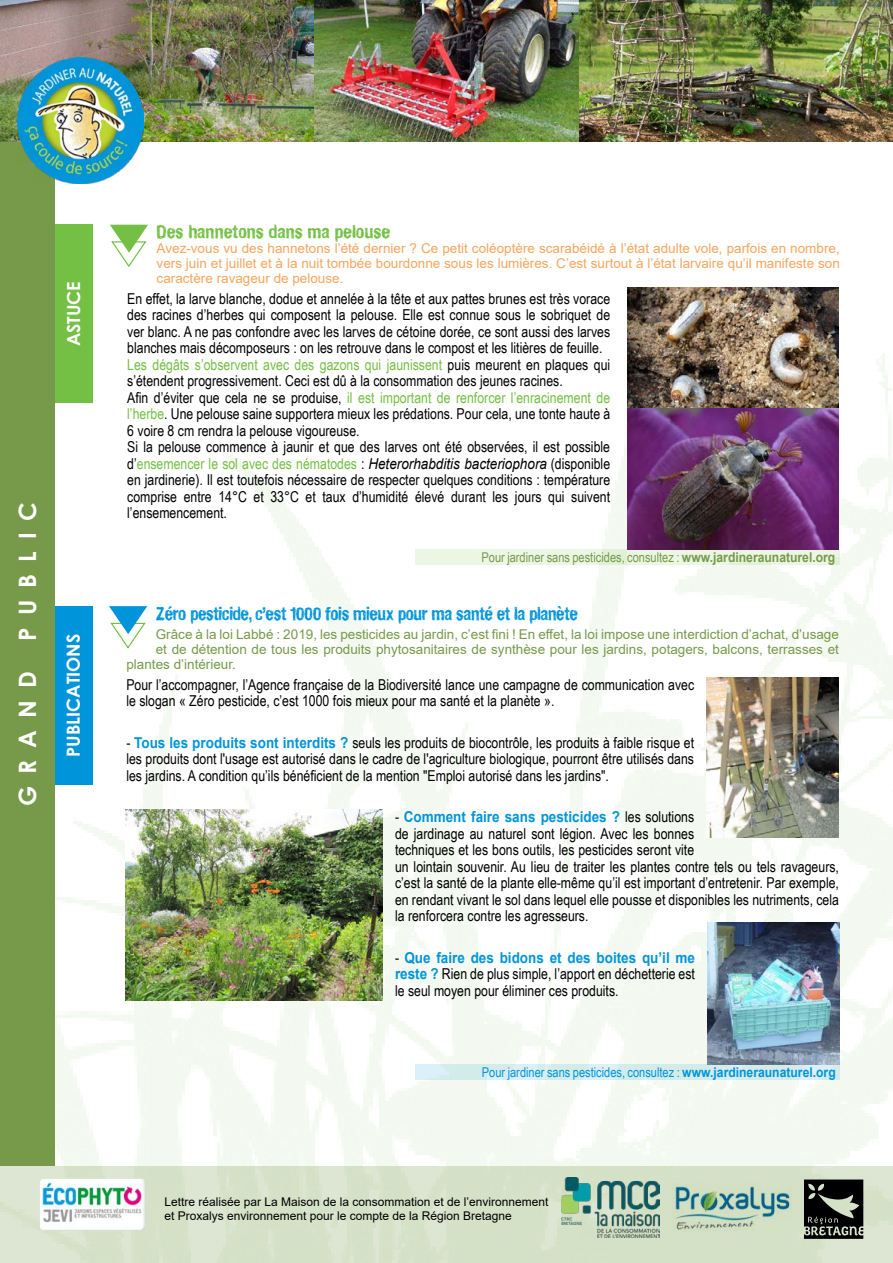
<style>
.page{position:relative;width:893px;height:1263px;background:#fff}
.page>*{position:absolute;margin:0;border:0;box-sizing:border-box;transform-origin:0 0}
.t1{font:700 24px "Century Gothic";color:#fff}
.t2{font:18px "Hand Vetica";letter-spacing:-.02em;color:#0095da;scale:.95 1}
.t3{font:18px "Hand Vetica";color:#73c044}
.t4{font:700 18px "Century Gothic";color:#fff}
.t5{font:15px/16.5px "Arial Narrow";color:#000}
.t6{font:700 15px "Arial";color:#0095da;scale:.9 1}
.t7{font:13.5px/15px "Arial";color:#f8a55d;text-align:justify}
.t8{font:13.5px "Arial";color:#769a49}
.t9{font:13.5px "Arial Narrow";color:#769a49}
.t10{font:13.5px "Arial Narrow";color:#0095da}
.t11{font:12px/13.5px "Arial";color:#000}
.s1{color:#73c044}
.s2{font-family:"Arial";font-style:italic}
.s3{font-family:"Arial";font-weight:700}
.s4{font-family:"Arial";font-weight:700;color:#0095da}
.s5{font-family:"Arial Narrow";font-weight:400;color:#000}
</style>
<div class="page">
<div style="left:54px;top:225px;width:38px;height:178px;background:#73c044"></div>
<img style="left:0;top:340px;width:893px;height:923px">
<div style="left:0;top:142px;width:54px;height:1024px;background:#769a49"></div>
<img style="left:0;top:0;width:313px;height:142px">
<img style="left:315px;top:0;width:578px;height:142px">
<img style="left:17px;top:57px;width:127px;height:127px">
<div style="left:0;top:1166px;width:893px;height:96px;background:#d4e2c7"></div>
<img style="left:675px;top:1183px;width:117px;height:47px">
<svg style="left:804px;top:1179px;width:59px;height:60px"></svg>
<img style="left:561px;top:1178px;width:99px;height:59px">
<img style="left:40px;top:1178px;width:105px;height:53px">
<svg style="left:109px;top:606px;width:38px;height:44px"></svg>
<svg style="left:110px;top:225px;width:38px;height:42px"></svg>
<img style="left:627px;top:287px;width:212px;height:262px">
<img style="left:708px;top:923px;width:132px;height:141px">
<img style="left:125px;top:809px;width:257px;height:191px">
<img style="left:707px;top:677px;width:132px;height:161px">
<p class="t4" style="left:60px;top:346px;width:67px;rotate:-90deg">astuce</p>
<h1 class="t1" style="left:9px;top:641px;width:137px;rotate:-90deg">PUBLIC</h1>
<h1 class="t1" style="left:9px;top:806px;width:136px;rotate:-90deg">GRAN D</h1>
<p class="t4" style="left:60px;top:757px;width:124px;rotate:-90deg">publications</p>
<p class="t3" style="left:157px;top:220px;width:235px">Des hannetons dans ma pelouse</p>
<p class="t7" style="left:157px;top:241px;width:685px">Avez-vous vu des hannetons l’été dernier ? Ce petit coléoptère scarabéidé à l’état adulte vole, parfois en nombre, vers juin et juillet et à la nuit tombée bourdonne sous les lumières. C’est surtout à l’état larvaire qu’il manifeste son caractère ravageur de pelouse.</p>
<p class="t5" style="left:127px;top:290px;width:484px">En effet, la larve blanche, dodue et annelée à la tête et aux pattes brunes est très vorace des racines d’herbes qui composent la pelouse. Elle est connue sous le sobriquet de ver blanc. A ne pas confondre avec les larves de cétoine dorée, ce sont aussi des larves blanches mais décomposeurs : on les retrouve dans le compost et les litières de feuille.<br><span class="s1">Les dégâts s’observent avec des gazons qui jaunissent</span> puis meurent en plaques qui s’étendent progressivement. Ceci est dû à la consommation des jeunes racines.<br>Afin d’éviter que cela ne se produise, <span class="s1">il est important de renforcer l’enracinement de l’herbe</span>. Une pelouse saine supportera mieux les prédations. Pour cela, une tonte haute à 6 voire 8 cm rendra la pelouse vigoureuse.<br>Si la pelouse commence à jaunir et que des larves ont été observées, il est possible d’<span class="s1">ensemencer le sol avec des nématodes</span> : <span class="s2">Heterorhabditis bacteriophora</span> (disponible en jardinerie). Il est toutefois nécessaire de respecter quelques conditions : température comprise entre 14°C et 33°C et taux d’humidité élevé durant les jours qui suivent l’ensemencement.</p>
<p class="t9" style="left:481px;top:547px;width:355px">Pour jardiner sans pesticides, consultez : <span class="s3">www.jardineraunaturel.org</span></p>
<p class="t2" style="left:156px;top:602px;width:446px">Zéro pesticide, c’est 1000 fois mieux pour ma santé et la planète</p>
<p class="t8" style="left:156px;top:625px;width:685px">Grâce à la loi Labbé : 2019, les pesticides au jardin, c’est fini ! En effet, la loi impose une interdiction d’achat, d’usage</p>
<p class="t8" style="left:156px;top:640px;width:685px">et de détention de tous les produits phytosanitaires de synthèse pour les jardins, potagers, balcons, terrasses et</p>
<p class="t8" style="left:126px;top:655px;width:111px">plantes d’intérieur.</p>
<p class="t5" style="left:126px;top:675px;width:569px">Pour l’accompagner, l’Agence française de la Biodiversité lance une campagne de communication avec le slogan « Zéro pesticide, c’est 1000 fois mieux pour ma santé et la planète ».</p>
<p class="t5" style="left:126px;top:734px;width:569px;text-align:justify">- <span class="s4">Tous les produits sont interdits ?</span> seuls les produits de biocontrôle, les produits à faible risque et les produits dont l'usage est autorisé dans le cadre de l'agriculture biologique, pourront être utilisés dans les jardins. A condition qu’ils bénéficient de la mention "Emploi autorisé dans les jardins".</p>
<p class="t6" style="left:395px;top:806px;width:334px"><span class="s5">-</span> Comment faire sans pesticides ? <span class="s5">les solutions</span></p>
<p class="t5" style="left:395px;top:825px;width:445px">de jardinage au naturel sont légion. Avec les bonnes<br>techniques et les bons outils, les pesticides seront vite<br>un lointain souvenir. Au lieu de traiter les plantes contre tels ou tels ravageurs, c’est la santé de la plante elle-même qu’il est important d’entretenir. Par exemple, en rendant vivant le sol dans lequel elle pousse et disponibles les nutriments, cela la renforcera contre les agresseurs.</p>
<p class="t6" style="left:395px;top:947px;width:335px"><span class="s5">-</span> Que faire des bidons et des boites qu’il me</p>
<p class="t5" style="left:395px;top:965px;width:301px"><span class="s4">reste ?</span> Rien de plus simple, l’apport en déchetterie est le seul moyen pour éliminer ces produits.</p>
<p class="t10" style="left:482px;top:1062px;width:355px">Pour jardiner sans pesticides, consultez : <span class="s3">www.jardineraunaturel.org</span></p>
<p class="t11" style="left:164px;top:1195px;width:386px">Lettre réalisée par La Maison de la consommation et de l’environnement et Proxalys environnement pour le compte de la Région Bretagne</p>
</div>
